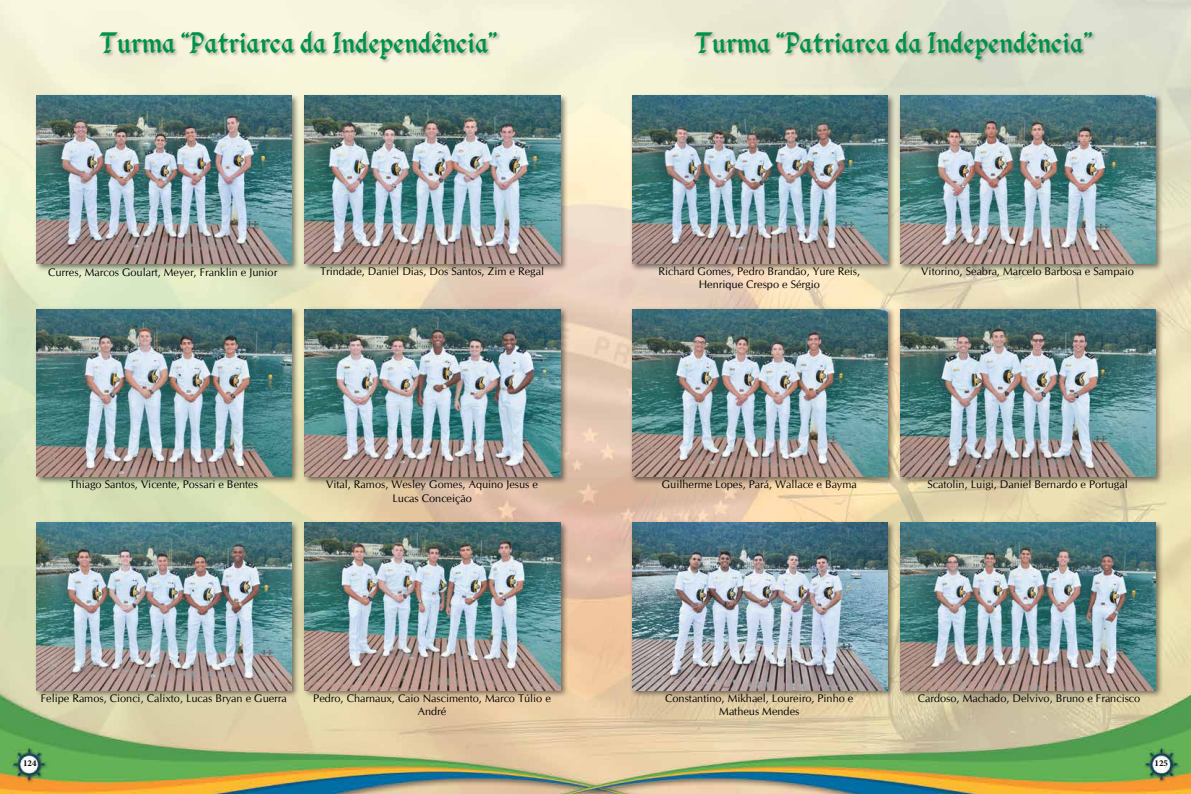
<style>
.page{position:relative;width:1191px;height:794px;background:#fff}
.page>*{position:absolute;margin:0;border:0;box-sizing:border-box;transform-origin:0 0}
.t1{font:32px "Kingthings Calligraphica 2";color:#009249}
.t2{font:11px/13.2px "CG Omega";color:#000;text-align:center}
.t3{font:700 9px "Minion Pro";color:#000}
</style>
<div class="page">
<img style="left:0;top:0;width:1191px;height:794px">
<div style="left:34px;top:93px;width:266px;height:179px;background:#000;opacity:.5"></div>
<img style="left:36px;top:96px;width:256px;height:167px">
<div style="left:629px;top:93px;width:266px;height:179px;background:#000;opacity:.5"></div>
<img style="left:632px;top:96px;width:255px;height:167px">
<div style="left:34px;top:306px;width:266px;height:179px;background:#000;opacity:.5"></div>
<img style="left:36px;top:309px;width:256px;height:168px">
<div style="left:629px;top:306px;width:266px;height:179px;background:#000;opacity:.5"></div>
<img style="left:632px;top:309px;width:255px;height:168px">
<div style="left:34px;top:520px;width:266px;height:179px;background:#000;opacity:.5"></div>
<img style="left:36px;top:522px;width:256px;height:168px">
<div style="left:629px;top:520px;width:266px;height:179px;background:#000;opacity:.5"></div>
<img style="left:632px;top:522px;width:255px;height:168px">
<div style="left:302px;top:93px;width:266px;height:179px;background:#000;opacity:.5"></div>
<img style="left:305px;top:96px;width:255px;height:167px">
<div style="left:897px;top:93px;width:266px;height:179px;background:#000;opacity:.5"></div>
<img style="left:900px;top:96px;width:255px;height:167px">
<div style="left:302px;top:306px;width:266px;height:179px;background:#000;opacity:.5"></div>
<img style="left:305px;top:309px;width:255px;height:168px">
<div style="left:897px;top:306px;width:266px;height:179px;background:#000;opacity:.5"></div>
<img style="left:900px;top:309px;width:255px;height:168px">
<div style="left:302px;top:520px;width:266px;height:179px;background:#000;opacity:.5"></div>
<img style="left:305px;top:522px;width:255px;height:168px">
<div style="left:897px;top:520px;width:266px;height:179px;background:#000;opacity:.5"></div>
<img style="left:900px;top:522px;width:255px;height:168px">
<div style="left:99px;top:30px;width:402px;height:34px;background:#000;opacity:.29"></div>
<div style="left:693px;top:30px;width:403px;height:34px;background:#000;opacity:.29"></div>
<h1 class="t1" style="left:100px;top:24px;width:399px">Turma “Patriarca da Independência”</h1>
<h1 class="t1" style="left:694px;top:24px;width:399px">Turma “Patriarca da Independência”</h1>
<p class="t2" style="left:320px;top:265px;width:225px">Trindade, Daniel Dias, Dos Santos, Zim e Regal</p>
<p class="t2" style="left:921px;top:265px;width:214px">Vitorino, Seabra, Marcelo Barbosa e Sampaio</p>
<p class="t2" style="left:48px;top:266px;width:231px">Curres, Marcos Goulart, Meyer, Franklin e Junior</p>
<p class="t2" style="left:658px;top:265px;width:203px">Richard Gomes, Pedro Brandão, Yure Reis,<br>Henrique Crespo e Sérgio</p>
<p class="t2" style="left:326px;top:478px;width:213px">Vital, Ramos, Wesley Gomes, Aquino Jesus e<br>Lucas Conceição</p>
<p class="t2" style="left:927px;top:478px;width:202px">Scatolin, Luigi, Daniel Bernardo e Portugal</p>
<p class="t2" style="left:70px;top:478px;width:190px">Thiago Santos, Vicente, Possari e Bentes</p>
<p class="t2" style="left:662px;top:478px;width:197px">Guilherme Lopes, Pará, Wallace e Bayma</p>
<p class="t2" style="left:313px;top:691px;width:239px">Pedro, Charnaux, Caio Nascimento, Marco Túlio e<br>André</p>
<p class="t2" style="left:918px;top:691px;width:224px">Cardoso, Machado, Delvivo, Bruno e Francisco</p>
<p class="t2" style="left:41px;top:691px;width:248px">Felipe Ramos, Cionci, Calixto, Lucas Bryan e Guerra</p>
<p class="t2" style="left:665px;top:691px;width:190px">Constantino, Mikhael, Loureiro, Pinho e<br>Matheus Mendes</p>
<p class="t3" style="left:23px;top:757px;width:15px">124</p>
<p class="t3" style="left:1154px;top:757px;width:15px">125</p>
</div>
